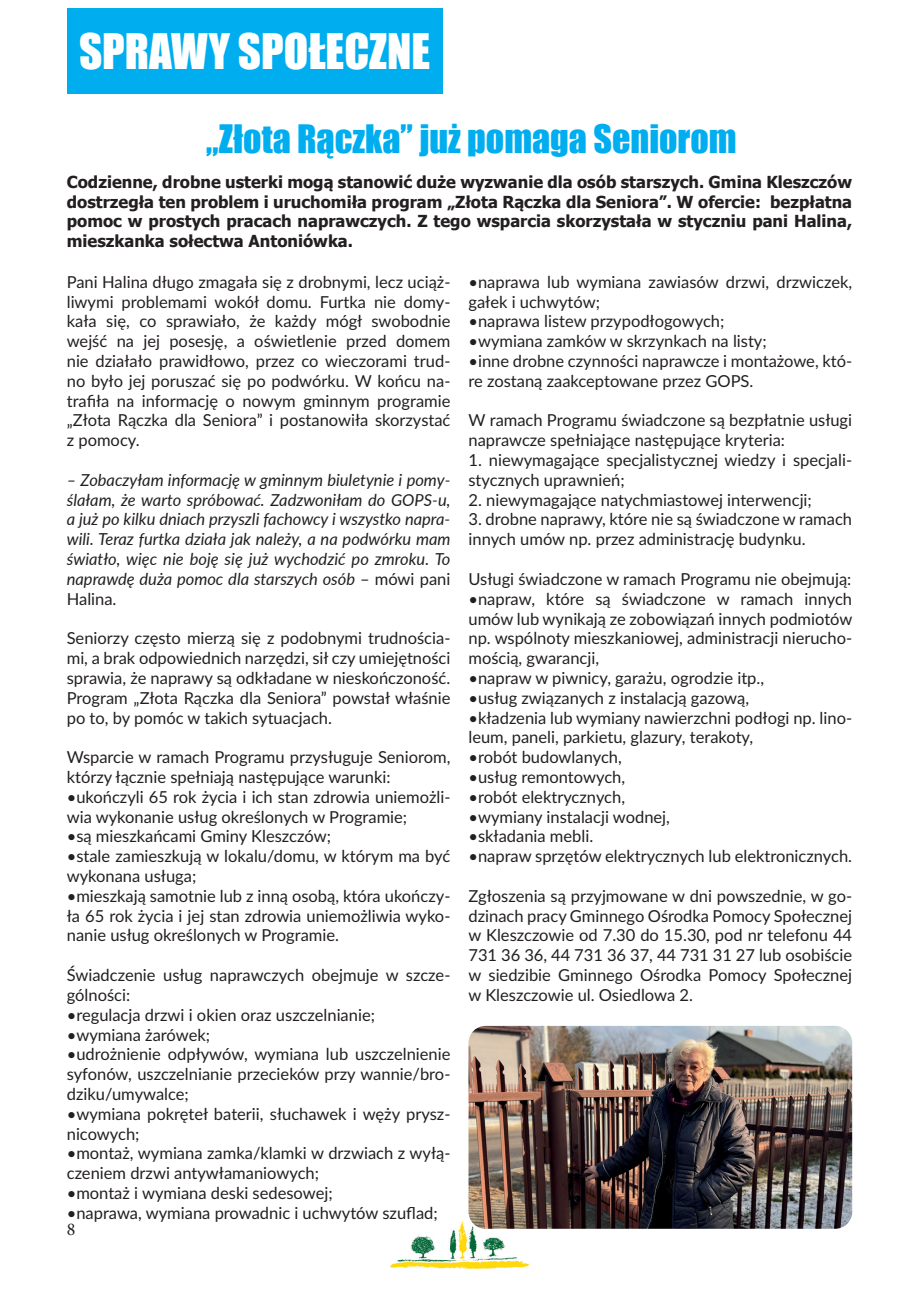
<style>
.page{position:relative;width:919px;height:1289px;background:#fff}
.page>*{position:absolute;margin:0;border:0;box-sizing:border-box;transform-origin:0 0}
.t1{font:45px "Impact";color:#fff}
.t2{font:36px "Impact";color:#00aeef}
.t3{font:18px "Minion Pro";color:#231f20}
.t4{font:16.5px/19.8px "Lato";color:#231f20}
.t5{font:italic 16.5px/19.8px "Lato";color:#231f20;text-align:justify}
.t6{font:700 16.5px/19.8px "Tahoma";color:#231f20;text-align:justify}
.s1{font-style:normal}
</style>
<div class="page">
<img style="left:390px;top:1222px;width:140px;height:46px">
<div style="left:67px;top:8px;width:375px;height:85px;background:#00aeef"></div>
<img style="left:468px;top:1025px;width:384px;height:203px">
<h1 class="t1" style="left:79px;top:16px;width:353px">SPRAWY SPOŁECZNE</h1>
<h2 class="t2" style="left:206px;top:111px;width:532px">„Złota Rączka” już pomaga Seniorom</h2>
<p class="t6" style="left:67px;top:172px;width:786px">Codzienne, drobne usterki mogą stanowić duże wyzwanie dla osób starszych. Gmina Kleszczów dostrzegła ten problem i uruchomiła program „Złota Rączka dla Seniora”. W ofercie: bezpłatna pomoc w prostych pracach naprawczych. Z tego wsparcia skorzystała w styczniu pani Halina, mieszkanka sołectwa Antoniówka.</p>
<p class="t4" style="left:67px;top:271px;width:385px;text-align:justify">Pani Halina długo zmagała się z drobnymi, lecz uciąż&shy;liwymi problemami wokół domu. Furtka nie domy&shy;kała się, co sprawiało, że każdy mógł swobodnie wejść na jej posesję, a oświetlenie przed domem nie działało prawidłowo, przez co wieczorami trud&shy;no było jej poruszać się po podwórku. W końcu na&shy;trafiła na informację o nowym gminnym programie „Złota Rączka dla Seniora” i postanowiła skorzystać z pomocy.</p>
<p class="t5" style="left:67px;top:469px;width:385px">– Zobaczyłam informację w gminnym biuletynie i pomy&shy;ślałam, że warto spróbować. Zadzwoniłam do GOPS-u, a już po kilku dniach przyszli fachowcy i wszystko napra&shy;wili. Teraz furtka działa jak należy, a na podwórku mam światło, więc nie boję się już wychodzić po zmroku. To naprawdę duża pomoc dla starszych osób <span class="s1">– mówi pani Halina.</span></p>
<p class="t4" style="left:67px;top:627px;width:385px;text-align:justify">Seniorzy często mierzą się z podobnymi trudnościa&shy;mi, a brak odpowiednich narzędzi, sił czy umiejętności sprawia, że naprawy są odkładane w nieskończoność.<br>Program „Złota Rączka dla Seniora” powstał właśnie po to, by pomóc w takich sytuacjach.</p>
<p class="t4" style="left:67px;top:746px;width:385px">Wsparcie w ramach Programu przysługuje Seniorom, którzy łącznie spełniają następujące warunki:</p>
<p class="t4" style="left:67px;top:786px;width:385px">•ukończyli 65 rok życia i ich stan zdrowia uniemożli&shy;wia wykonanie usług określonych w Programie;</p>
<p class="t4" style="left:67px;top:825px;width:266px">•są mieszkańcami Gminy Kleszczów;</p>
<p class="t4" style="left:67px;top:845px;width:385px">•stale zamieszkują w lokalu/domu, w którym ma być wykonana usługa;</p>
<p class="t4" style="left:67px;top:885px;width:385px;text-align:justify">•mieszkają samotnie lub z inną osobą, która ukończy&shy;ła 65 rok życia i jej stan zdrowia uniemożliwia wyko&shy;nanie usług określonych w Programie.</p>
<p class="t4" style="left:67px;top:964px;width:385px">Świadczenie usług naprawczych obejmuje w szcze&shy;gólności:</p>
<p class="t4" style="left:67px;top:1004px;width:310px">•regulacja drzwi i okien oraz uszczelnianie;</p>
<p class="t4" style="left:67px;top:1023px;width:145px">•wymiana żarówek;</p>
<p class="t4" style="left:67px;top:1043px;width:385px;text-align:justify">•udrożnienie odpływów, wymiana lub uszczelnienie syfonów, uszczelnianie przecieków przy wannie/bro&shy;dziku/umywalce;</p>
<p class="t4" style="left:67px;top:1103px;width:385px">•wymiana pokręteł baterii, słuchawek i węży prysz&shy;nicowych;</p>
<p class="t4" style="left:67px;top:1142px;width:385px">•montaż, wymiana zamka/klamki w drzwiach z wyłą&shy;czeniem drzwi antywłamaniowych;</p>
<p class="t4" style="left:67px;top:1182px;width:267px">•montaż i wymiana deski sedesowej;</p>
<p class="t4" style="left:67px;top:1202px;width:372px">•naprawa, wymiana prowadnic i uchwytów szuflad;</p>
<p class="t3" style="left:67px;top:1217px;width:10px">8</p>
<p class="t4" style="left:468px;top:271px;width:385px">•naprawa lub wymiana zawiasów drzwi, drzwiczek, gałek i uchwytów;</p>
<p class="t4" style="left:468px;top:311px;width:257px">•naprawa listew przypodłogowych;</p>
<p class="t4" style="left:468px;top:330px;width:300px">•wymiana zamków w skrzynkach na listy;</p>
<p class="t4" style="left:468px;top:350px;width:385px">•inne drobne czynności naprawcze i montażowe, któ&shy;re zostaną zaakceptowane przez GOPS.</p>
<p class="t4" style="left:468px;top:410px;width:385px">W ramach Programu świadczone są bezpłatnie usługi naprawcze spełniające następujące kryteria:</p>
<p class="t4" style="left:468px;top:449px;width:385px">1. niewymagające specjalistycznej wiedzy i specjali&shy;stycznych uprawnień;</p>
<p class="t4" style="left:468px;top:489px;width:345px">2. niewymagające natychmiastowej interwencji;</p>
<p class="t4" style="left:468px;top:509px;width:385px">3. drobne naprawy, które nie są świadczone w ramach innych umów np. przez administrację budynku.</p>
<p class="t4" style="left:468px;top:568px;width:384px">Usługi świadczone w ramach Programu nie obejmują:</p>
<p class="t4" style="left:468px;top:588px;width:385px;text-align:justify">•napraw, które są świadczone w ramach innych umów lub wynikają ze zobowiązań innych podmiotów np. wspólnoty mieszkaniowej, administracji nierucho&shy;mością, gwarancji,</p>
<p class="t4" style="left:468px;top:667px;width:297px">•napraw w piwnicy, garażu, ogrodzie itp.,</p>
<p class="t4" style="left:468px;top:687px;width:282px">•usług związanych z instalacją gazową,</p>
<p class="t4" style="left:468px;top:707px;width:385px">•kładzenia lub wymiany nawierzchni podłogi np. lino&shy;leum, paneli, parkietu, glazury, terakoty,</p>
<p class="t4" style="left:468px;top:746px;width:155px">•robót budowlanych,</p>
<p class="t4" style="left:468px;top:766px;width:158px">•usług remontowych,</p>
<p class="t4" style="left:468px;top:786px;width:158px">•robót elektrycznych,</p>
<p class="t4" style="left:468px;top:806px;width:203px">•wymiany instalacji wodnej,</p>
<p class="t4" style="left:468px;top:825px;width:126px">•składania mebli.</p>
<p class="t4" style="left:468px;top:845px;width:385px">•napraw sprzętów elektrycznych lub elektronicznych.</p>
<p class="t4" style="left:468px;top:885px;width:385px;text-align:justify">Zgłoszenia są przyjmowane w dni powszednie, w go&shy;dzinach pracy Gminnego Ośrodka Pomocy Społecznej w Kleszczowie od 7.30 do 15.30, pod nr telefonu 44<br>731 36 36, 44 731 36 37, 44 731 31 27 lub osobiście w siedzibie Gminnego Ośrodka Pomocy Społecznej w Kleszczowie ul. Osiedlowa 2.</p>
</div>
